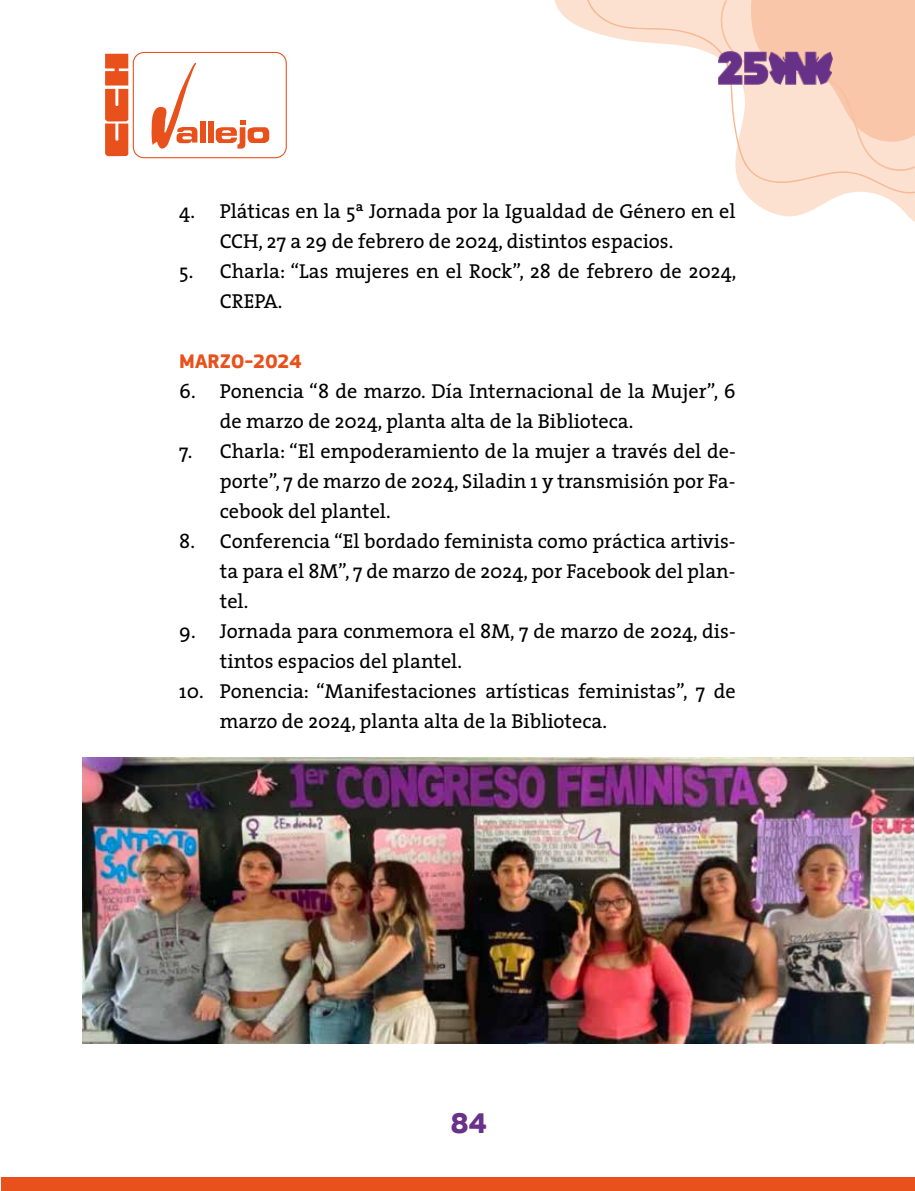
<style>
.page{position:relative;width:915px;height:1191px;background:#fff}
.page>*{position:absolute;margin:0;border:0;box-sizing:border-box;transform-origin:0 0}
.t1{font:700 30px "PF Square Sans Pro";color:#693188}
.t2{font:20.25px/30px "The Serif";color:#000}
.t3{font:700 20.25px "PF Square Sans Pro";color:#e8511c}
</style>
<div class="page">
<svg style="left:554px;top:0;width:360px;height:221px"></svg>
<svg style="left:585px;top:0;width:329px;height:195px"></svg>
<svg style="left:719px;top:0;width:195px;height:175px;background:#fad5bf"></svg>
<img style="left:718px;top:52px;width:114px;height:33px">
<svg style="left:105px;top:52px;width:182px;height:106px"></svg>
<div style="left:1px;top:1177px;width:913px;height:14px;background:#e8511c"></div>
<img style="left:82px;top:758px;width:831px;height:286px">
<p class="t2" style="left:220px;top:195px;width:517px;text-indent:-40px">4. Pláticas en la 5ª Jornada por la Igualdad de Género en el<br>CCH, 27 a 29 de febrero de 2024, distintos espacios.</p>
<p class="t2" style="left:220px;top:255px;width:518px;text-indent:-40px">5. Charla: “Las mujeres en el Rock”, 28 de febrero de 2024,<br>CREPA.</p>
<p class="t3" style="left:179px;top:349px;width:124px">MARZO-2024</p>
<p class="t2" style="left:220px;top:375px;width:517px;text-indent:-40px">6. Ponencia “8 de marzo. Día Internacional de la Mujer”, 6 de marzo de 2024, planta alta de la Biblioteca.</p>
<p class="t2" style="left:220px;top:435px;width:517px;text-align:justify;text-indent:-40px">7. Charla: “El empoderamiento de la mujer a través del de&shy;porte”, 7 de marzo de 2024, Siladin 1 y transmisión por Fa&shy;cebook del plantel.</p>
<p class="t2" style="left:220px;top:525px;width:517px;text-align:justify;text-indent:-40px">8. Conferencia “El bordado feminista como práctica artivis&shy;ta para el 8M”, 7 de marzo de 2024, por Facebook del plan&shy;tel.</p>
<p class="t2" style="left:220px;top:615px;width:517px;text-indent:-40px">9. Jornada para conmemora el 8M, 7 de marzo de 2024, dis&shy;tintos espacios del plantel.</p>
<p class="t2" style="left:220px;top:675px;width:517px;text-indent:-40px">10. Ponencia: “Manifestaciones artísticas feministas”, 7 de marzo de 2024, planta alta de la Biblioteca.</p>
<h1 class="t1" style="left:450px;top:1104px;width:37px">84</h1>
</div>
